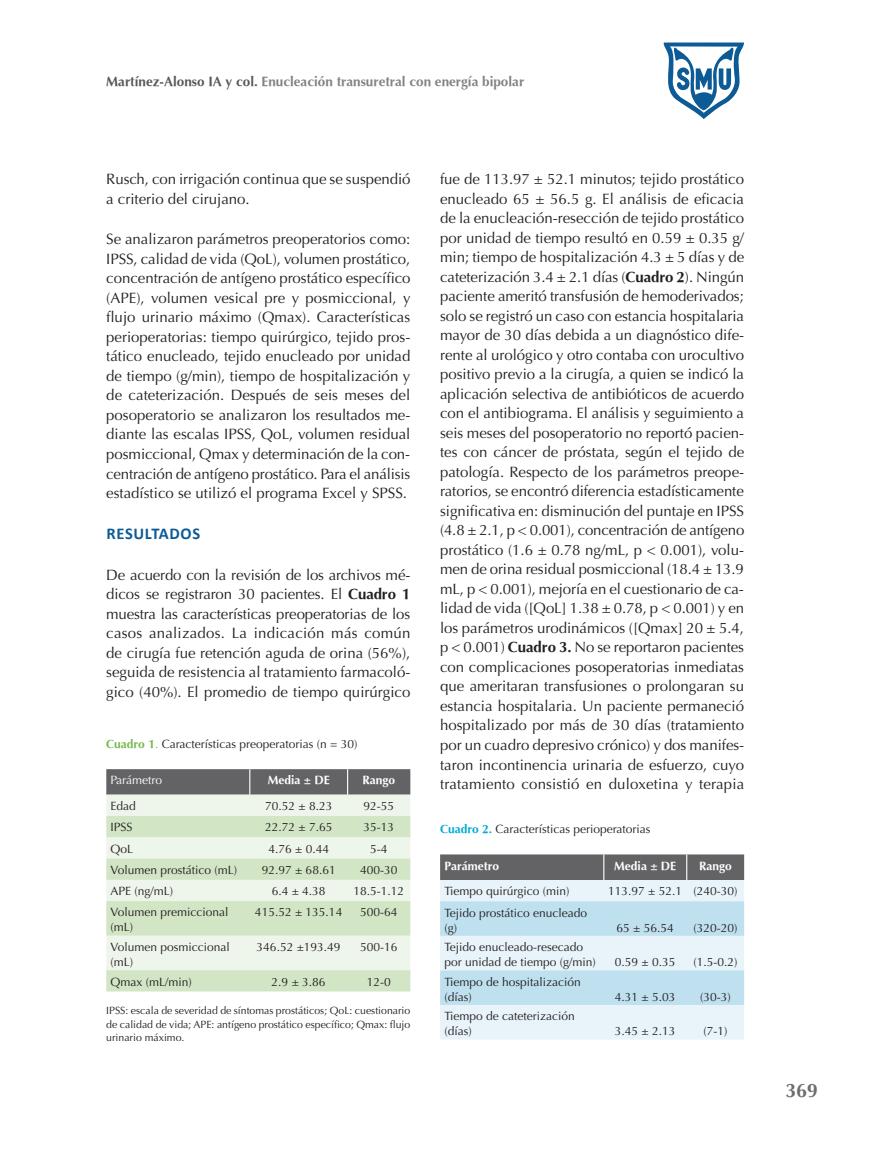
<style>
.page{position:relative;width:893px;height:1149px;background:#fff}
.page>*{position:absolute;margin:0;border:0;box-sizing:border-box;transform-origin:0 0}
.t1{font:700 19.5px "Optima";color:#6c6d70}
.t2{font:700 16.5px "Calibri";letter-spacing:.04em;color:#0d5b96}
.t3{font:15px/19.5px "Optima";color:#231f20;text-align:justify}
.t4{font:700 13.5px "Optima";color:#808285}
.t5{font:12px/15px "Optima";color:#231f20}
.t6{font:700 12px "Optima";color:#fff}
.t7{font:12px "Optima";color:#fff}
.t8{font:10.5px/13.5px "Optima";color:#231f20;text-align:justify}
.s1{color:#57585a}
.s2{font-weight:700}
.s3{font-weight:700;color:#77b850}
.s4{color:#77b850}
.s5{font-weight:700;color:#00abd2}
</style>
<div class="page">
<div style="left:106px;top:794px;width:304px;height:21px;background:#eef5ea"></div>
<svg style="left:106px;top:815px;width:304px;height:176px;background:#deecd5"></svg>
<div style="left:106px;top:769px;width:304px;height:25px;background:#636366"></div>
<div style="left:440px;top:879px;width:304px;height:160px;background:#e8f4f9"></div>
<svg style="left:440px;top:901px;width:304px;height:103px;background:#cce6f2"></svg>
<div style="left:440px;top:854px;width:304px;height:25px;background:#636366"></div>
<svg style="left:663px;top:42px;width:81px;height:77px"></svg>
<p class="t4" style="left:106px;top:73px;width:419px"><span class="s1">Martínez-Alonso IA y col.</span> Enucleación transuretral con energía bipolar</p>
<p class="t3" style="left:106px;top:169px;width:306px">Rusch, con irrigación continua que se suspendió a criterio del cirujano.</p>
<p class="t3" style="left:106px;top:229px;width:306px">Se analizaron parámetros preoperatorios como:<br>IPSS, calidad de vida (QoL), volumen prostático, concentración de antígeno prostático específico (APE), volumen vesical pre y posmiccional, y flujo urinario máximo (Qmax). Características perioperatorias: tiempo quirúrgico, tejido pros&shy;tático enucleado, tejido enucleado por unidad de tiempo (g/min), tiempo de hospitalización y de cateterización. Después de seis meses del posoperatorio se analizaron los resultados me&shy;diante las escalas IPSS, QoL, volumen residual posmiccional, Qmax y determinación de la con&shy;centración de antígeno prostático. Para el análisis estadístico se utilizó el programa Excel y SPSS.</p>
<p class="t2" style="left:107px;top:522px;width:95px">RESULTADOS</p>
<p class="t3" style="left:106px;top:565px;width:306px">De acuerdo con la revisión de los archivos mé&shy;dicos se registraron 30 pacientes. El <span class="s2">Cuadro 1 </span>muestra las características preoperatorias de los casos analizados. La indicación más común de cirugía fue retención aguda de orina (56%), seguida de resistencia al tratamiento farmacoló&shy;gico (40%). El promedio de tiempo quirúrgico</p>
<p class="t5" style="left:106px;top:736px;width:253px"><span class="s3">Cuadro 1</span><span class="s4">.</span> Características preoperatorias (n = 30)</p>
<p class="t7" style="left:111px;top:773px;width:53px">Parámetro</p>
<p class="t6" style="left:268px;top:773px;width:63px">Media ± DE</p>
<p class="t6" style="left:363px;top:773px;width:34px">Rango</p>
<p class="t5" style="left:111px;top:798px;width:27px">Edad</p>
<p class="t5" style="left:265px;top:798px;width:69px">70.52 ± 8.23</p>
<p class="t5" style="left:364px;top:798px;width:32px">92-55</p>
<p class="t5" style="left:111px;top:819px;width:24px">IPSS</p>
<p class="t5" style="left:265px;top:819px;width:69px">22.72 ± 7.65</p>
<p class="t5" style="left:364px;top:819px;width:32px">35-13</p>
<p class="t5" style="left:111px;top:840px;width:24px">QoL</p>
<p class="t5" style="left:268px;top:840px;width:62px">4.76 ± 0.44</p>
<p class="t5" style="left:370px;top:840px;width:19px">5-4</p>
<p class="t5" style="left:111px;top:862px;width:128px">Volumen prostático (mL)</p>
<p class="t5" style="left:262px;top:862px;width:75px">92.97 ± 68.61</p>
<p class="t5" style="left:360px;top:862px;width:39px">400-30</p>
<p class="t5" style="left:111px;top:883px;width:64px">APE (ng/mL)</p>
<p class="t5" style="left:272px;top:883px;width:55px">6.4 ± 4.38</p>
<p class="t5" style="left:354px;top:883px;width:52px">18.5-1.12</p>
<p class="t5" style="left:110px;top:904px;width:120px">Volumen premiccional (mL)</p>
<p class="t5" style="left:255px;top:904px;width:89px">415.52 ± 135.14</p>
<p class="t5" style="left:360px;top:904px;width:39px">500-64</p>
<p class="t5" style="left:110px;top:939px;width:121px">Volumen posmiccional (mL)</p>
<p class="t5" style="left:257px;top:939px;width:85px">346.52 ±193.49</p>
<p class="t5" style="left:360px;top:939px;width:39px">500-16</p>
<p class="t5" style="left:110px;top:973px;width:83px">Qmax (mL/min)</p>
<p class="t5" style="left:272px;top:973px;width:55px">2.9 ± 3.86</p>
<p class="t5" style="left:367px;top:973px;width:26px">12-0</p>
<p class="t8" style="left:106px;top:1003px;width:306px">IPSS: escala de severidad de síntomas prostáticos; QoL: cuestionario de calidad de vida; APE: antígeno prostático específico; Qmax: flujo urinario máximo.</p>
<p class="t3" style="left:440px;top:169px;width:306px">fue de 113.97 ± 52.1 minutos; tejido prostático enucleado 65 ± 56.5 g. El análisis de eficacia de la enucleación-resección de tejido prostático por unidad de tiempo resultó en 0.59 ± 0.35 g/ min; tiempo de hospitalización 4.3 ± 5 días y de cateterización 3.4 ± 2.1 días (<span class="s2">Cuadro 2</span>). Ningún paciente ameritó transfusión de hemoderivados; solo se registró un caso con estancia hospitalaria mayor de 30 días debida a un diagnóstico dife&shy;rente al urológico y otro contaba con urocultivo positivo previo a la cirugía, a quien se indicó la aplicación selectiva de antibióticos de acuerdo con el antibiograma. El análisis y seguimiento a seis meses del posoperatorio no reportó pacien&shy;tes con cáncer de próstata, según el tejido de patología. Respecto de los parámetros preope&shy;ratorios, se encontró diferencia estadísticamente significativa en: disminución del puntaje en IPSS (4.8 ± 2.1, p &lt; 0.001), concentración de antígeno prostático (1.6 ± 0.78 ng/mL, p &lt; 0.001), volu&shy;men de orina residual posmiccional (18.4 ± 13.9 mL, p &lt; 0.001), mejoría en el cuestionario de ca&shy;lidad de vida ([QoL] 1.38 ± 0.78, p &lt; 0.001) y en los parámetros urodinámicos ([Qmax] 20 ± 5.4, p &lt; 0.001) <span class="s2">Cuadro 3.</span> No se reportaron pacientes con complicaciones posoperatorias inmediatas que ameritaran transfusiones o prolongaran su estancia hospitalaria. Un paciente permaneció hospitalizado por más de 30 días (tratamiento por un cuadro depresivo crónico) y dos manifes&shy;taron incontinencia urinaria de esfuerzo, cuyo tratamiento consistió en duloxetina y terapia</p>
<p class="t5" style="left:440px;top:821px;width:212px"><span class="s5">Cuadro 2.</span> Características perioperatorias</p>
<p class="t6" style="left:444px;top:858px;width:56px">Parámetro</p>
<p class="t6" style="left:614px;top:858px;width:63px">Media ± DE</p>
<p class="t6" style="left:699px;top:858px;width:34px">Rango</p>
<p class="t5" style="left:444px;top:883px;width:127px">Tiempo quirúrgico (min)</p>
<p class="t5" style="left:608px;top:883px;width:131px">113.97 ± 52.1 (240-30)</p>
<p class="t5" style="left:444px;top:904px;width:144px">Tejido prostático enucleado (g)</p>
<p class="t5" style="left:617px;top:919px;width:59px">65 ± 56.54</p>
<p class="t5" style="left:693px;top:919px;width:46px">(320-20)</p>
<p class="t5" style="left:444px;top:939px;width:153px">Tejido enucleado-resecado por unidad de tiempo (g/min)</p>
<p class="t5" style="left:444px;top:973px;width:138px">Tiempo de hospitalización (días)</p>
<p class="t5" style="left:444px;top:1008px;width:132px">Tiempo de cateterización (días)</p>
<p class="t5" style="left:615px;top:954px;width:62px">0.59 ± 0.35</p>
<p class="t5" style="left:693px;top:954px;width:46px">(1.5-0.2)</p>
<p class="t5" style="left:615px;top:988px;width:62px">4.31 ± 5.03</p>
<p class="t5" style="left:700px;top:988px;width:32px">(30-3)</p>
<p class="t5" style="left:615px;top:1023px;width:62px">3.45 ± 2.13</p>
<p class="t5" style="left:703px;top:1023px;width:26px">(7-1)</p>
<h1 class="t1" style="left:785px;top:1079px;width:34px">369</h1>
</div>
